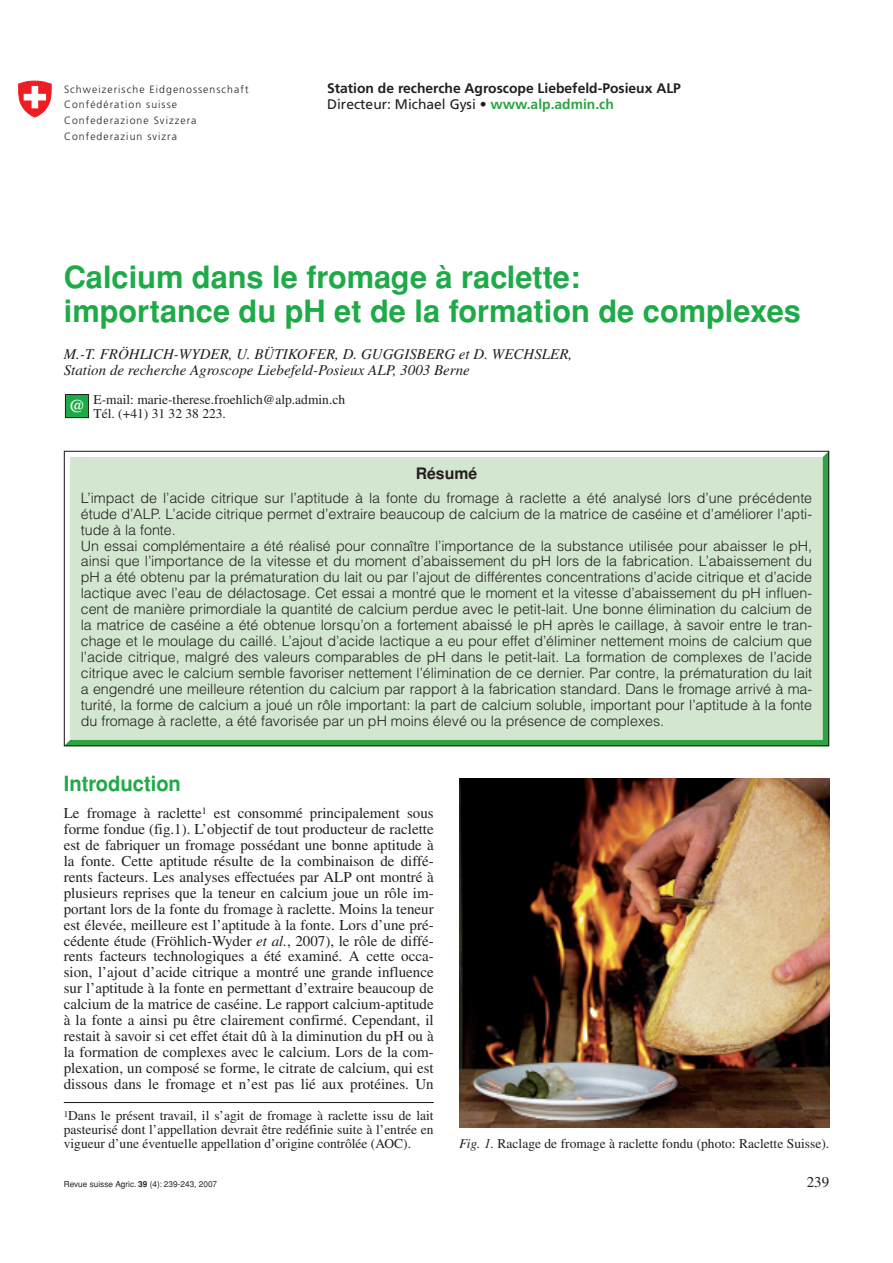
<style>
.page{position:relative;width:893px;height:1263px;background:#fff}
.page>*{position:absolute;margin:0;border:0;box-sizing:border-box;transform-origin:0 0}
.t1{font:700 30.75px/34px "Helvetica";color:#1faa48}
.t2{font:700 21px "Helvetica";color:#1faa48;scale:.96 1}
.t3{font:700 15.75px "Helvetica";color:#231f20}
.t4{font:15px/15.9px "Times";color:#231f20;text-align:justify}
.t5{font:italic 15px/15.9px "Times";color:#231f20}
.t6{font:300 14.25px/15.9px "Helvetica";color:#231f20}
.t7{font:700 13.8px/15.8px "Frutiger";color:#231f20}
.t8{font:13.5px/13.8px "Times";color:#231f20}
.t9{font:300 10.5px/15.9px "Frutiger";letter-spacing:.1em;color:#231f20}
.t10{font:8.25px "Helvetica";color:#231f20}
.s1{font-weight:400}
.s2{color:#2da343}
.s3{font-style:italic}
.s4{font-weight:700}
</style>
<div class="page">
<div style="left:66px;top:453px;width:761px;height:291px;background:#d3e6d0"></div>
<svg style="left:18px;top:80px;width:34px;height:38px"></svg>
<div style="left:65px;top:394px;width:24px;height:24px;background:#1faa48"></div>
<div style="left:65px;top:394px;width:24px;height:24px;border:1px solid #231f20"></div>
<hr style="left:64px;top:1102px;width:370px;height:1px;background:#231f20">
<img style="left:459px;top:778px;width:370px;height:350px">
<p class="t9" style="left:64px;top:82px;width:186px">Schweizerische Eidgenossenschaft<br>Confédération suisse<br>Confederazione Svizzera<br>Confederaziun svizra</p>
<p class="t7" style="left:327px;top:81px;width:355px">Station de recherche Agroscope Liebefeld-Posieux ALP<br><span class="s1">Directeur: Michael Gysi</span> • <span class="s2">www.alp.admin.ch</span></p>
<h1 class="t1" style="left:64px;top:260px;width:739px">Calcium dans le fromage à raclette:<br>importance du pH et de la formation de complexes</h1>
<p class="t5" style="left:64px;top:348px;width:510px">M.-T. FRÖHLICH-WYDER, U. BÜTIKOFER, D. GUGGISBERG et D. WECHSLER,<br>Station de recherche Agroscope Liebefeld-Posieux ALP, 3003 Berne</p>
<p class="t8" style="left:69px;top:393px;width:277px;line-height:14.2px;text-indent:24px">E-mail: marie-therese.froehlich@alp.admin.ch <sup>@</sup> Tél. (+41) 31 32 38 223.</p>
<p class="t3" style="left:416px;top:464px;width:63px">Résumé</p>
<p class="t6" style="left:81px;top:490px;width:733px">L’impact de l’acide citrique sur l’aptitude à la fonte du fromage à raclette a été analysé lors d’une précédente étude d’ALP. L’acide citrique permet d’extraire beaucoup de calcium de la matrice de caséine et d’améliorer l’apti&shy;tude à la fonte.<br>Un essai complémentaire a été réalisé pour connaître l’importance de la substance utilisée pour abaisser le pH, ainsi que l’importance de la vitesse et du moment d’abaissement du pH lors de la fabrication. L’abaissement du pH a été obtenu par la prématuration du lait ou par l’ajout de différentes concentrations d’acide citrique et d’acide lactique avec l’eau de délactosage. Cet essai a montré que le moment et la vitesse d’abaissement du pH influen&shy;cent de manière primordiale la quantité de calcium perdue avec le petit-lait. Une bonne élimination du calcium de la matrice de caséine a été obtenue lorsqu’on a fortement abaissé le pH après le caillage, à savoir entre le tran&shy;chage et le moulage du caillé. L’ajout d’acide lactique a eu pour effet d’éliminer nettement moins de calcium que l’acide citrique, malgré des valeurs comparables de pH dans le petit-lait. La formation de complexes de l’acide citrique avec le calcium semble favoriser nettement l’élimination de ce dernier. Par contre, la prématuration du lait a engendré une meilleure rétention du calcium par rapport à la fabrication standard. Dans le fromage arrivé à ma&shy;turité, la forme de calcium a joué un rôle important: la part de calcium soluble, important pour l’aptitude à la fonte du fromage à raclette, a été favorisée par un pH moins élevé ou la présence de complexes.</p>
<h2 class="t2" style="left:64px;top:772px;width:124px">Introduction</h2>
<p class="t4" style="left:64px;top:806px;width:371px">Le fromage à raclette<sup>1</sup> est consommé principalement sous forme fondue (fig.1). L’objectif de tout producteur de raclette est de fabriquer un fromage possédant une bonne aptitude à la fonte. Cette aptitude résulte de la combinaison de diffé&shy;rents facteurs. Les analyses effectuées par ALP ont montré à plusieurs reprises que la teneur en calcium joue un rôle im&shy;portant lors de la fonte du fromage à raclette. Moins la teneur est élevée, meilleure est l’aptitude à la fonte. Lors d’une pré&shy;cédente étude (Fröhlich-Wyder <span class="s3">et al.</span>, 2007), le rôle de diffé&shy;rents facteurs technologiques a été examiné. A cette occa&shy;sion, l’ajout d’acide citrique a montré une grande influence sur l’aptitude à la fonte en permettant d’extraire beaucoup de calcium de la matrice de caséine. Le rapport calcium-aptitude à la fonte a ainsi pu être clairement confirmé. Cependant, il restait à savoir si cet effet était dû à la diminution du pH ou à la formation de complexes avec le calcium. Lors de la com&shy;plexation, un composé se forme, le citrate de calcium, qui est dissous dans le fromage et n’est pas lié aux protéines. Un</p>
<p class="t8" style="left:64px;top:1110px;width:371px;text-align:justify"><sup>1</sup>Dans le présent travail, il s’agit de fromage à raclette issu de lait pasteurisé dont l’appellation devrait être redéfinie suite à l’entrée en vigueur d’une éventuelle appellation d’origine contrôlée (AOC).</p>
<p class="t8" style="left:459px;top:1138px;width:371px"><span class="s3">Fig. 1.</span> Raclage de fromage à raclette fondu (photo: Raclette Suisse).</p>
<p class="t10" style="left:64px;top:1179px;width:155px">Revue suisse Agric. <span class="s4">39</span> (4): 239-243, 2007</p>
<p class="t4" style="left:807px;top:1175px;width:24px">239</p>
</div>
